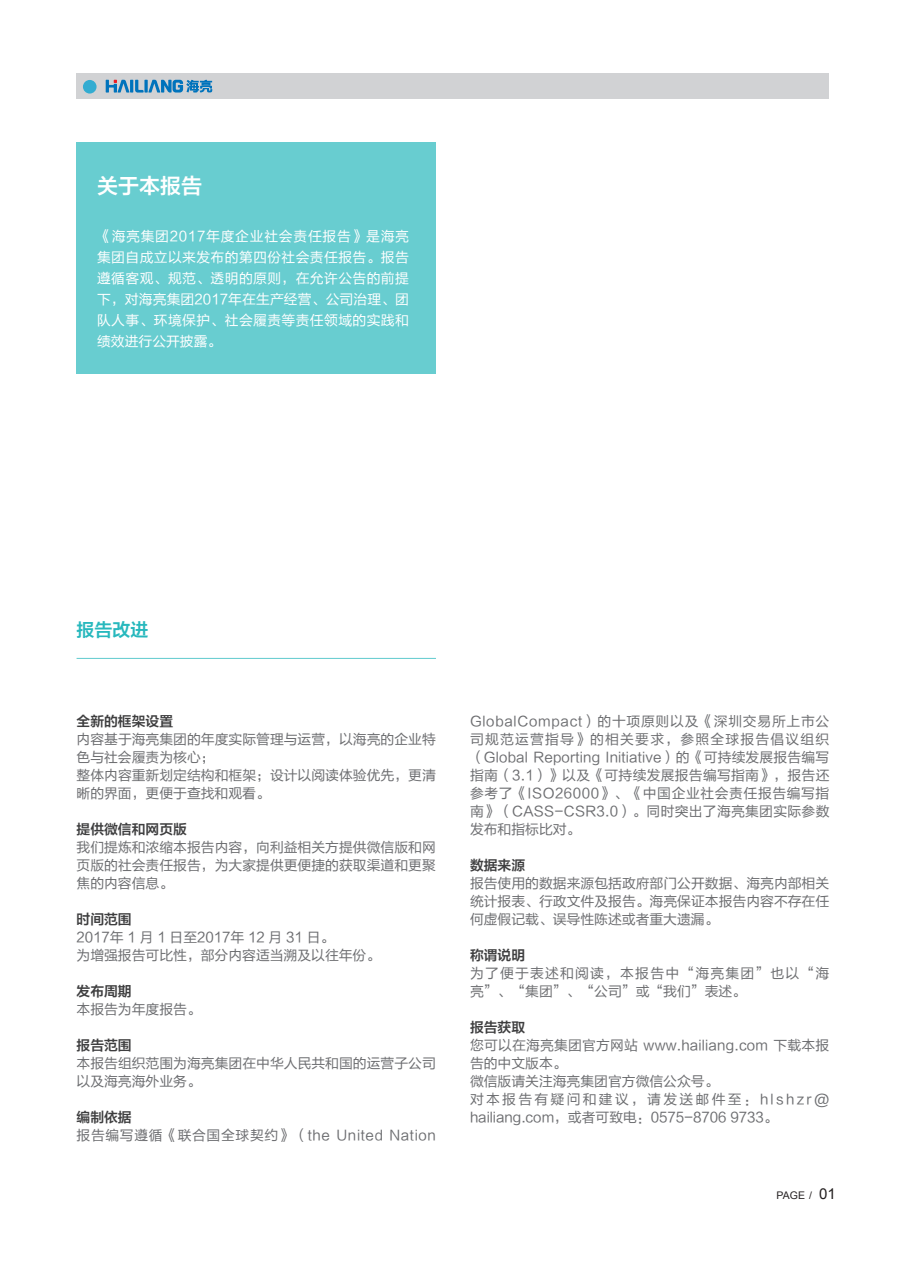
<style>
.page{position:relative;width:906px;height:1263px;background:#fff}
.page>*{position:absolute;margin:0;border:0;box-sizing:border-box;transform-origin:0 0}
.t1{font:21px "FZLTH6 K GBK1 0";color:#fff}
.t2{font:18px "FZLTH6 K GBK1 0";color:#27b8bd}
.t3{font:13.8px/18px "FZLTHK GBK1 0";color:#6c6d70}
.t4{font:13.8px/21px "FZLTHK GBK1 0";letter-spacing:.01em;color:#fff;text-align:justify}
.t5{font:13.8px/18px "FZLTHK GBK1 0";letter-spacing:.09em;color:#6c6d70}
.t6{font:13.8px "FZLTH6 K GBK1 0";color:#3e3e3f}
.t7{font:13.8px "FZLTHK GBK1 0";letter-spacing:.045em;color:#6c6d70}
.t8{font:10.5px "Arial";color:#231f20}
.s1{font-size:15px}
</style>
<div class="page">
<div style="left:77px;top:142px;width:359px;height:232px;background:#68cdd0"></div>
<hr style="left:77px;top:658px;width:359px;height:1px;background:#27b8bd">
<div style="left:77px;top:73px;width:752px;height:26px;background:#d1d2d4"></div>
<div style="left:83px;top:80px;width:14px;height:14px;background:#32acd1;border-radius:50%"></div>
<svg style="left:106px;top:80px;width:106px;height:13px"></svg>
<p class="t1" style="left:97px;top:175px;width:106px">关于本报告</p>
<p class="t4" style="left:97px;top:226px;width:313px">《海亮集团2017年度企业社会责任报告》是海亮集团自成立以来发布的第四份社会责任报告。报告遵循客观、规范、透明的原则，在允许公告的前提下，对海亮集团2017年在生产经营、公司治理、团队人事、环境保护、社会履责等责任领域的实践和绩效进行公开披露。</p>
<p class="t2" style="left:77px;top:620px;width:74px">报告改进</p>
<p class="t6" style="left:77px;top:714px;width:98px">全新的框架设置</p>
<p class="t3" style="left:77px;top:731px;width:361px">内容基于海亮集团的年度实际管理与运营，以海亮的企业特色与社会履责为核心；</p>
<p class="t3" style="left:77px;top:767px;width:361px">整体内容重新划定结构和框架；设计以阅读体验优先，更清晰的界面，更便于查找和观看。</p>
<p class="t6" style="left:77px;top:822px;width:112px">提供微信和网页版</p>
<p class="t3" style="left:77px;top:839px;width:361px;text-align:justify">我们提炼和浓缩本报告内容，向利益相关方提供微信版和网页版的社会责任报告，为大家提供更便捷的获取渠道和更聚焦的内容信息。</p>
<p class="t6" style="left:77px;top:912px;width:57px">时间范围</p>
<p class="t3" style="left:77px;top:929px;width:259px">2017年 1 月 1 日至2017年 12 月 31 日。</p>
<p class="t3" style="left:77px;top:947px;width:305px">为增强报告可比性，部分内容适当溯及以往年份。</p>
<p class="t6" style="left:77px;top:984px;width:57px">发布周期</p>
<p class="t3" style="left:77px;top:1001px;width:126px">本报告为年度报告。</p>
<p class="t6" style="left:77px;top:1038px;width:57px">报告范围</p>
<p class="t3" style="left:77px;top:1055px;width:361px">本报告组织范围为海亮集团在中华人民共和国的运营子公司以及海亮海外业务。</p>
<p class="t6" style="left:77px;top:1110px;width:57px">编制依据</p>
<p class="t7" style="left:77px;top:1128px;width:361px">报告编写遵循《联合国全球契约》（the United Nation</p>
<p class="t3" style="left:470px;top:713px;width:361px;text-align:justify">GlobalCompact）的十项原则以及《深圳交易所上市公司规范运营指导》的相关要求，参照全球报告倡议组织（Global Reporting Initiative）的《可持续发展报告编写指南（3.1）》以及《可持续发展报告编写指南》，报告还参考了《ISO26000》、《中国企业社会责任报告编写指南》（CASS-CSR3.0）。同时突出了海亮集团实际参数发布和指标比对。</p>
<p class="t6" style="left:470px;top:858px;width:57px">数据来源</p>
<p class="t3" style="left:470px;top:875px;width:361px;text-align:justify">报告使用的数据来源包括政府部门公开数据、海亮内部相关统计报表、行政文件及报告。海亮保证本报告内容不存在任何虚假记载、误导性陈述或者重大遗漏。</p>
<p class="t6" style="left:470px;top:948px;width:57px">称谓说明</p>
<p class="t5" style="left:470px;top:965px;width:361px">为了便于表述和阅读，本报告中“海亮集团”也以“海亮”、“集团”、“公司”或“我们”表述。</p>
<p class="t6" style="left:470px;top:1020px;width:57px">报告获取</p>
<p class="t3" style="left:470px;top:1037px;width:361px">您可以在海亮集团官方网站 www.hailiang.com 下载本报告的中文版本。</p>
<p class="t3" style="left:470px;top:1073px;width:250px">微信版请关注海亮集团官方微信公众号。</p>
<p class="t3" style="left:470px;top:1091px;width:361px">对本报告有疑问和建议，请发送邮件至：hlshzr@ hailiang.com，或者可致电：0575-8706 9733。</p>
<p class="t8" style="left:776px;top:1188px;width:61px">PAGE / <span class="s1">01</span></p>
</div>
